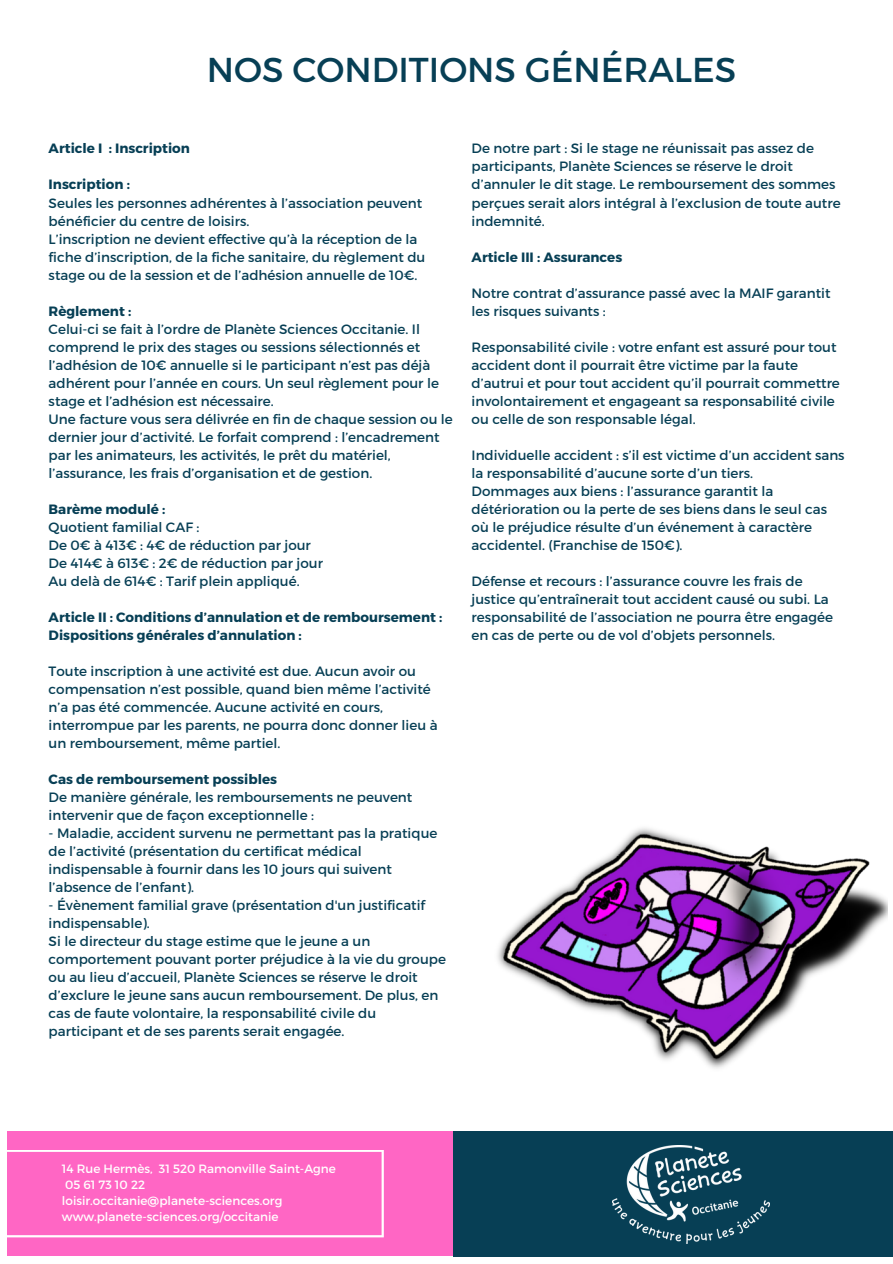
<style>
.page{position:relative;width:893px;height:1264px;background:#fff}
.page>*{position:absolute;margin:0;border:0;box-sizing:border-box;transform-origin:0 0}
.t1{font:34.5px "Montserrat";color:#073f55}
.t2{font:13.5px/18px "Montserrat";color:#073f55}
.t3{font:700 13.5px/18px "Montserrat";color:#073f55}
.t4{font:12px "Montserrat";color:#fff}
.s1{font-weight:700}
</style>
<div class="page">
<div style="left:7px;top:1131px;width:446px;height:124px;background:#ff66c4"></div>
<svg style="left:7px;top:1150px;width:377px;height:87px"></svg>
<div style="left:453px;top:1131px;width:439px;height:126px;background:#073f55"></div>
<img style="left:612px;top:1149px;width:157px;height:93px">
<img style="left:497px;top:828px;width:390px;height:321px">
<h3 class="t1" style="left:207px;top:47px;width:531px">NOS CONDITIONS GÉNÉRALES</h3>
<h3 class="t3" style="left:49px;top:139px;width:143px">Article I : Inscription</h3>
<p class="t2" style="left:49px;top:175px;width:378px"><span class="s1">Inscription :<br></span>Seules les personnes adhérentes à l’association peuvent bénéficier du centre de loisirs.<br>L’inscription ne devient effective qu’à la réception de la fiche d’inscription, de la fiche sanitaire, du règlement du stage ou de la session et de l’adhésion annuelle de 10€.</p>
<p class="t2" style="left:49px;top:301px;width:406px"><span class="s1">Règlement :<br></span>Celui-ci se fait à l’ordre de Planète Sciences Occitanie. Il comprend le prix des stages ou sessions sélectionnés et l’adhésion de 10€ annuelle si le participant n’est pas déjà adhérent pour l’année en cours. Un seul règlement pour le stage et l’adhésion est nécessaire.<br>Une facture vous sera délivrée en fin de chaque session ou le dernier jour d’activité. Le forfait comprend : l’encadrement par les animateurs, les activités, le prêt du matériel, l’assurance, les frais d’organisation et de gestion.</p>
<p class="t2" style="left:49px;top:499px;width:276px"><span class="s1">Barème modulé :<br></span>Quotient familial CAF :<br>De 0€ à 413€ : 4€ de réduction par jour<br>De 414€ à 613€ : 2€ de réduction par jour</p>
<p class="t2" style="left:49px;top:571px;width:252px">Au delà de 614€ : Tarif plein appliqué.</p>
<p class="t3" style="left:49px;top:607px;width:395px">Article II : Conditions d’annulation et de remboursement :<br>Dispositions générales d’annulation :</p>
<p class="t2" style="left:49px;top:661px;width:383px">Toute inscription à une activité est due. Aucun avoir ou compensation n’est possible, quand bien même l’activité n’a pas été commencée. Aucune activité en cours,</p>
<h3 class="t2" style="left:49px;top:715px;width:390px">interrompue par les parents, ne pourra donc donner lieu à un remboursement, même partiel.</h3>
<h3 class="t2" style="left:49px;top:769px;width:365px"><span class="s1">Cas de remboursement possibles<br></span>De manière générale, les remboursements ne peuvent intervenir que de façon exceptionnelle :</h3>
<h2 class="t2" style="left:49px;top:823px;width:390px">- Maladie, accident survenu ne permettant pas la pratique de l’activité (présentation du certificat médical indispensable à fournir dans les 10 jours qui suivent l’absence de l’enfant).</h2>
<h2 class="t2" style="left:49px;top:895px;width:399px">- Évènement familial grave (présentation d'un justificatif indispensable).<br>Si le directeur du stage estime que le jeune a un comportement pouvant porter préjudice à la vie du groupe ou au lieu d’accueil, Planète Sciences se réserve le droit d’exclure le jeune sans aucun remboursement. De plus, en cas de faute volontaire, la responsabilité civile du participant et de ses parents serait engagée.</h2>
<h3 class="t2" style="left:471px;top:139px;width:370px">De notre part : Si le stage ne réunissait pas assez de participants, Planète Sciences se réserve le droit d’annuler le dit stage. Le remboursement des sommes perçues serait alors intégral à l’exclusion de toute autre indemnité.</h3>
<h3 class="t3" style="left:471px;top:247px;width:152px">Article III : Assurances</h3>
<h3 class="t2" style="left:471px;top:283px;width:360px">Notre contrat d’assurance passé avec la MAIF garantit les risques suivants :</h3>
<h3 class="t2" style="left:471px;top:337px;width:370px">Responsabilité civile : votre enfant est assuré pour tout accident dont il pourrait être victime par la faute d’autrui et pour tout accident qu’il pourrait commettre involontairement et engageant sa responsabilité civile ou celle de son responsable légal.</h3>
<p class="t2" style="left:471px;top:445px;width:374px">Individuelle accident : s’il est victime d’un accident sans la responsabilité d’aucune sorte d’un tiers.<br>Dommages aux biens : l’assurance garantit la détérioration ou la perte de ses biens dans le seul cas où le préjudice résulte d’un événement à caractère accidentel. (Franchise de 150€).</p>
<p class="t2" style="left:471px;top:571px;width:363px">Défense et recours : l’assurance couvre les frais de justice qu’entraînerait tout accident causé ou subi. La responsabilité de l’association ne pourra être engagée en cas de perte ou de vol d’objets personnels.</p>
<h3 class="t4" style="left:62px;top:1160px;width:275px">14 Rue Hermès, 31 520 Ramonville Saint-Agne</h3>
<h3 class="t4" style="left:65px;top:1176px;width:81px">05 61 73 10 22</h3>
<h3 class="t4" style="left:62px;top:1192px;width:222px">loisir.occitanie@planete-sciences.org</h3>
<h2 class="t4" style="left:62px;top:1208px;width:218px">www.planete-sciences.org/occitanie</h2>
</div>
